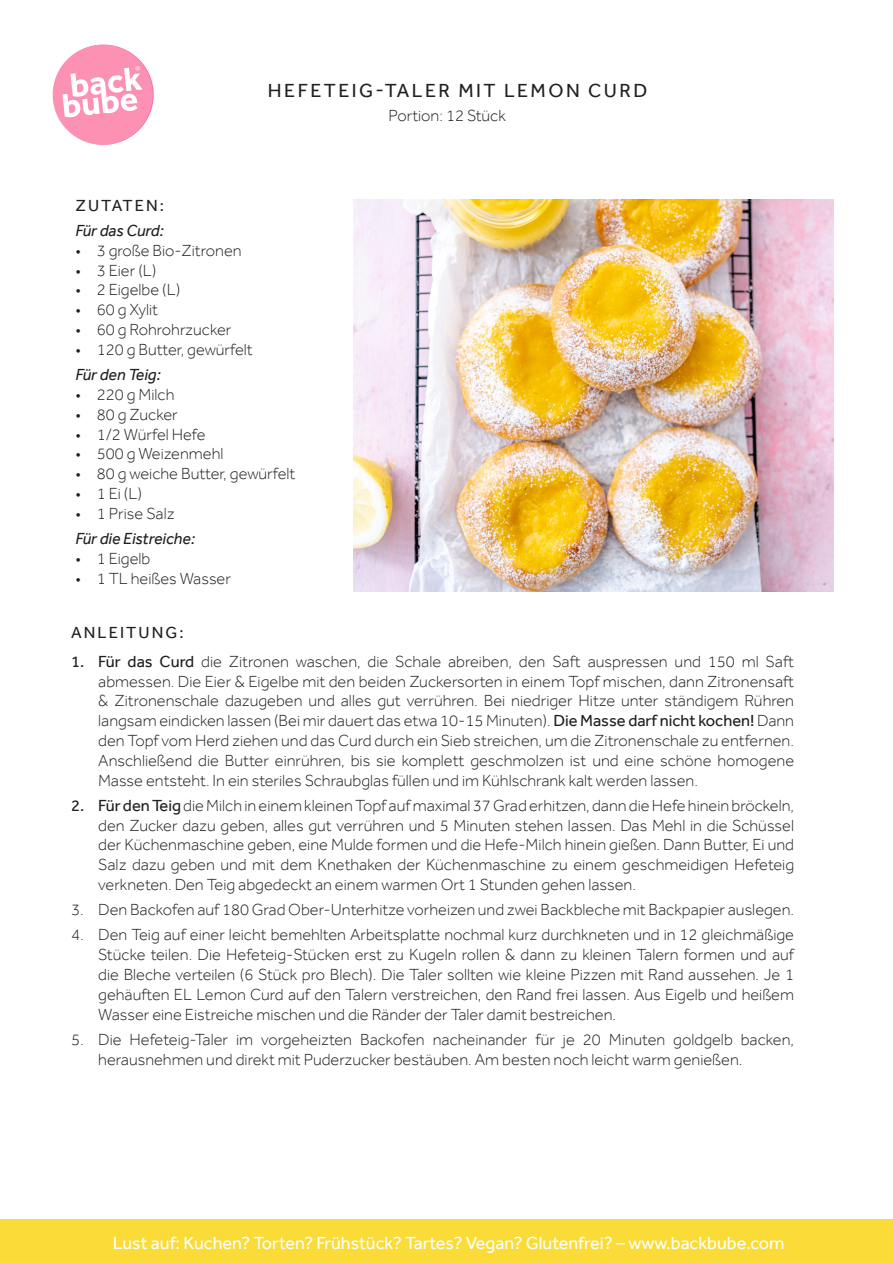
<style>
.page{position:relative;width:893px;height:1263px;background:#fff}
.page>*{position:absolute;margin:0;border:0;box-sizing:border-box;transform-origin:0 0}
.t1{font:19.5px "Effra";letter-spacing:.125em;color:#231f20}
.t2{font:18px "Effra";color:#fff}
.t3{font:300 16.5px/19.8px "Effra";color:#231f20;text-align:justify}
.t4{font:italic 16.5px "Effra";color:#231f20}
.t5{font:16.5px "Effra";letter-spacing:.125em;color:#231f20}
.s1{font-weight:400}
</style>
<div class="page">
<div style="left:0;top:1220px;width:893px;height:43px;background:#fadb38"></div>
<img style="left:353px;top:200px;width:481px;height:392px">
<svg style="left:52px;top:44px;width:102px;height:101px"></svg>
<p class="t1" style="left:268px;top:79px;width:381px">HEFETEIG-TALER MIT LEMON CURD</p>
<p class="t3" style="left:389px;top:105px;width:119px">Portion: 12 Stück</p>
<p class="t5" style="left:75px;top:196px;width:90px">ZUTATEN:</p>
<p class="t4" style="left:75px;top:221px;width:90px">Für das Curd:</p>
<p class="t3" style="left:75px;top:240px;width:168px">• 3 große Bio-Zitronen</p>
<p class="t3" style="left:75px;top:260px;width:83px">• 3 Eier (L)</p>
<p class="t3" style="left:75px;top:280px;width:106px">• 2 Eigelbe (L)</p>
<p class="t3" style="left:75px;top:300px;width:84px">• 60 g Xylit</p>
<p class="t3" style="left:75px;top:319px;width:157px">• 60 g Rohrohrzucker</p>
<p class="t3" style="left:75px;top:339px;width:179px">• 120 g Butter, gewürfelt</p>
<p class="t4" style="left:75px;top:365px;width:87px">Für den Teig:</p>
<p class="t3" style="left:75px;top:384px;width:100px">• 220 g Milch</p>
<p class="t3" style="left:75px;top:404px;width:104px">• 80 g Zucker</p>
<p class="t3" style="left:75px;top:424px;width:132px">• 1/2 Würfel Hefe</p>
<p class="t3" style="left:75px;top:444px;width:150px">• 500 g Weizenmehl</p>
<p class="t3" style="left:75px;top:463px;width:221px">• 80 g weiche Butter, gewürfelt</p>
<p class="t3" style="left:75px;top:483px;width:68px">• 1 Ei (L)</p>
<p class="t3" style="left:75px;top:503px;width:101px">• 1 Prise Salz</p>
<p class="t4" style="left:75px;top:529px;width:121px">Für die Eistreiche:</p>
<p class="t3" style="left:75px;top:548px;width:77px">• 1 Eigelb</p>
<p class="t3" style="left:75px;top:568px;width:157px">• 1 TL heißes Wasser</p>
<p class="t5" style="left:71px;top:622px;width:114px">ANLEITUNG:</p>
<p class="t3" style="left:98px;top:651px;width:697px;text-indent:-27px"><span class="s1">1. Für das Curd</span> die Zitronen waschen, die Schale abreiben, den Saft auspressen und 150 ml Saft abmessen. Die Eier &amp; Eigelbe mit den beiden Zuckersorten in einem Topf mischen, dann Zitronensaft &amp; Zitronenschale dazugeben und alles gut verrühren. Bei niedriger Hitze unter ständigem Rühren langsam eindicken lassen (Bei mir dauert das etwa 10-15 Minuten). <span class="s1">Die Masse darf nicht kochen!</span> Dann den Topf vom Herd ziehen und das Curd durch ein Sieb streichen, um die Zitronenschale zu entfernen.<br>Anschließend die Butter einrühren, bis sie komplett geschmolzen ist und eine schöne homogene Masse entsteht. In ein steriles Schraubglas füllen und im Kühlschrank kalt werden lassen.</p>
<p class="t3" style="left:98px;top:795px;width:697px;text-indent:-27px"><span class="s1">2. Für den Teig</span> die Milch in einem kleinen Topf auf maximal 37 Grad erhitzen, dann die Hefe hinein bröckeln, den Zucker dazu geben, alles gut verrühren und 5 Minuten stehen lassen. Das Mehl in die Schüssel der Küchenmaschine geben, eine Mulde formen und die Hefe-Milch hinein gießen. Dann Butter, Ei und Salz dazu geben und mit dem Knethaken der Küchenmaschine zu einem geschmeidigen Hefeteig verkneten. Den Teig abgedeckt an einem warmen Ort 1 Stunden gehen lassen.</p>
<p class="t3" style="left:71px;top:899px;width:724px">3. Den Backofen auf 180 Grad Ober-Unterhitze vorheizen und zwei Backbleche mit Backpapier auslegen.</p>
<p class="t3" style="left:98px;top:925px;width:697px;text-indent:-27px">4. Den Teig auf einer leicht bemehlten Arbeitsplatte nochmal kurz durchkneten und in 12 gleichmäßige Stücke teilen. Die Hefeteig-Stücken erst zu Kugeln rollen &amp; dann zu kleinen Talern formen und auf die Bleche verteilen (6 Stück pro Blech). Die Taler sollten wie kleine Pizzen mit Rand aussehen. Je 1 gehäuften EL Lemon Curd auf den Talern verstreichen, den Rand frei lassen. Aus Eigelb und heißem Wasser eine Eistreiche mischen und die Ränder der Taler damit bestreichen.</p>
<p class="t3" style="left:98px;top:1029px;width:697px;text-indent:-27px">5. Die Hefeteig-Taler im vorgeheizten Backofen nacheinander für je 20 Minuten goldgelb backen, herausnehmen und direkt mit Puderzucker bestäuben. Am besten noch leicht warm genießen.</p>
<p class="t2" style="left:113px;top:1232px;width:673px">Lust auf: Kuchen? Torten? Frühstück? Tartes? Vegan? Glutenfrei? – www.backbube.com</p>
</div>
